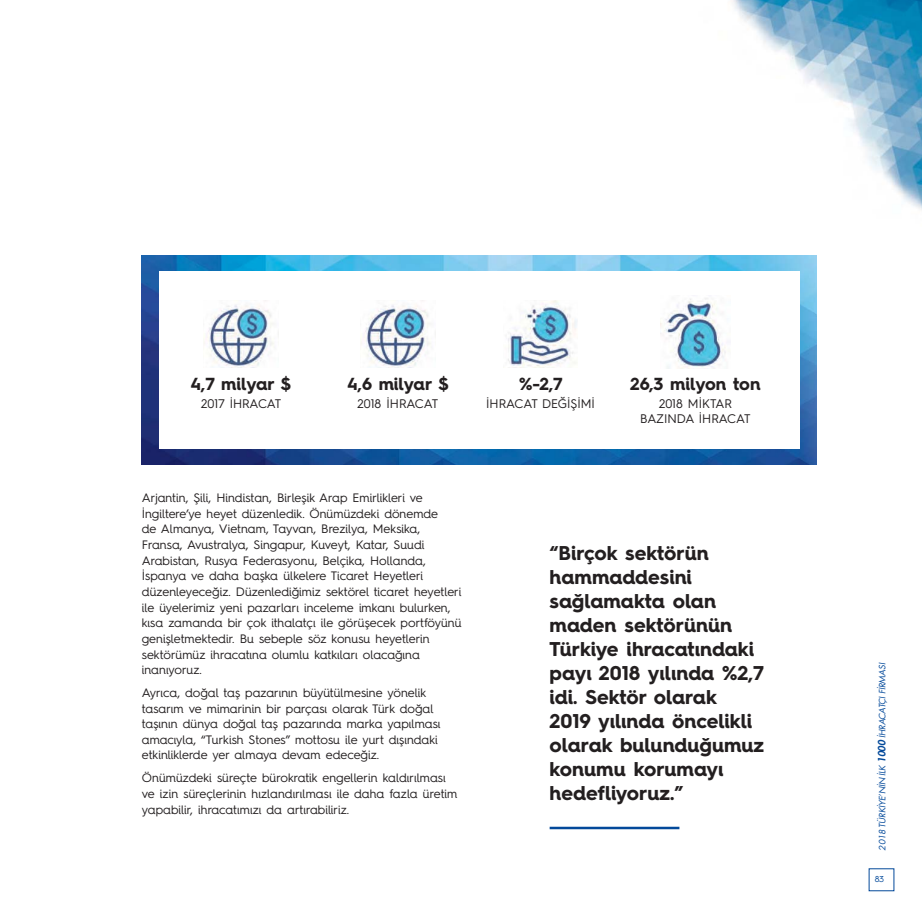
<style>
.page{position:relative;width:922px;height:922px;background:#fff}
.page>*{position:absolute;margin:0;border:0;box-sizing:border-box;transform-origin:0 0}
.t1{font:700 20px/24px "Hurme Geometric Sans 4";color:#231f20}
.t2{font:700 17.5px "Hurme Geometric Sans 4";letter-spacing:-.005em;color:#231f20}
.t3{font:12.5px/15px "Hurme Geometric Sans 4";color:#231f20;text-align:center}
.t4{font:12.25px/15.6px "Hurme Geometric Sans 4";color:#231f20}
.t5{font:italic 8.62px "Futura LT Pro";letter-spacing:-.02em;color:#03499a}
.t6{font:8.62px "Hurme Geometric Sans 4";color:#03499a}
.s1{font-weight:800;font-size:9.75px}
</style>
<div class="page">
<img style="left:733px;top:0;width:188px;height:209px">
<hr style="left:549px;top:826px;width:130px;height:3px;background:#03499a">
<img style="left:142px;top:255px;width:674px;height:209px">
<div style="left:159px;top:271px;width:640px;height:177px;background:#fff"></div>
<img style="left:660px;top:298px;width:66px;height:70px">
<img style="left:204px;top:305px;width:70px;height:62px">
<img style="left:361px;top:305px;width:70px;height:62px">
<img style="left:508px;top:301px;width:69px;height:66px">
<h2 class="t2" style="left:190px;top:377px;width:102px">4,7 milyar $</h2>
<p class="t3" style="left:201px;top:397px;width:81px">2017 İHRACAT</p>
<h2 class="t2" style="left:347px;top:377px;width:103px">4,6 milyar $</h2>
<p class="t3" style="left:357px;top:397px;width:82px">2018 İHRACAT</p>
<h2 class="t2" style="left:519px;top:377px;width:45px">%-2,7</h2>
<p class="t3" style="left:486px;top:397px;width:110px">İHRACAT DEĞİŞİMİ</p>
<h2 class="t2" style="left:630px;top:377px;width:132px">26,3 milyon ton</h2>
<p class="t3" style="left:640px;top:397px;width:112px">2018 MİKTAR<br>BAZINDA İHRACAT</p>
<p class="t4" style="left:142px;top:491px;width:321px">Arjantin, Şili, Hindistan, Birleşik Arap Emirlikleri ve İngiltere’ye heyet düzenledik. Önümüzdeki dönemde<br>de Almanya, Vietnam, Tayvan, Brezilya, Meksika, Fransa, Avustralya, Singapur, Kuveyt, Katar, Suudi Arabistan, Rusya Federasyonu, Belçika, Hollanda, İspanya ve daha başka ülkelere Ticaret Heyetleri düzenleyeceğiz. Düzenlediğimiz sektörel ticaret heyetleri ile üyelerimiz yeni pazarları inceleme imkanı bulurken, kısa zamanda bir çok ithalatçı ile görüşecek portföyünü genişletmektedir. Bu sebeple söz konusu heyetlerin sektörümüz ihracatına olumlu katkıları olacağına inanıyoruz.</p>
<p class="t4" style="left:142px;top:685px;width:300px">Ayrıca, doğal taş pazarının büyütülmesine yönelik tasarım ve mimarinin bir parçası olarak Türk doğal taşının dünya doğal taş pazarında marka yapılması amacıyla, “Turkish Stones” mottosu ile yurt dışındaki etkinliklerde yer almaya devam edeceğiz.</p>
<p class="t4" style="left:142px;top:770px;width:317px">Önümüzdeki süreçte bürokratik engellerin kaldırılması ve izin süreçlerinin hızlandırılması ile daha fazla üretim yapabilir, ihracatımızı da artırabiliriz.</p>
<h1 class="t1" style="left:549px;top:542px;width:216px">“Birçok sektörün hammaddesini sağlamakta olan maden sektörünün<br>Türkiye ihracatındaki payı 2018 yılında %2,7 idi. Sektör olarak<br>2019 yılında öncelikli olarak bulunduğumuz konumu korumayı hedefliyoruz.”</h1>
<p class="t5" style="left:877px;top:850px;width:189px;rotate:-90deg">2018 TÜRKİYE’NİN İLK <span class="s1">1000</span> İHRACATÇI FİRMASI</p>
<p class="t6" style="left:874px;top:875px;width:11px">83</p>
</div>
